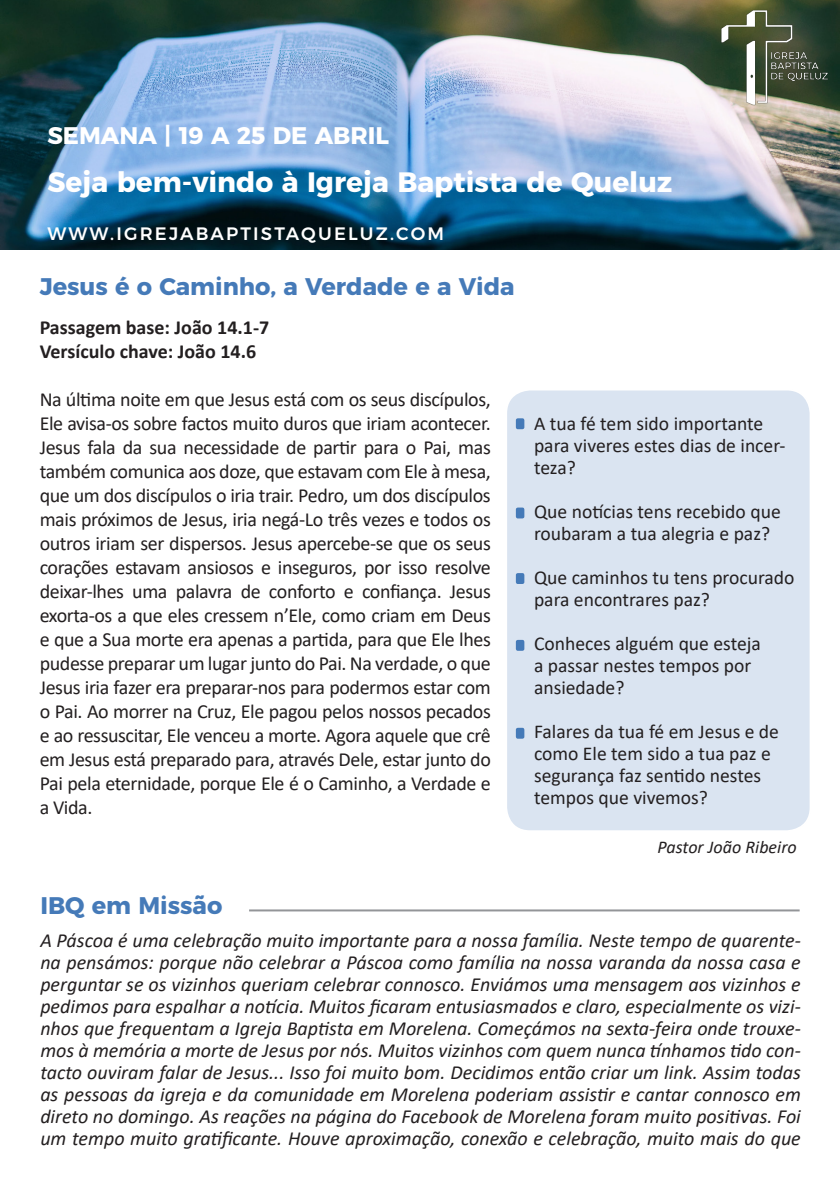
<style>
.page{position:relative;width:840px;height:1191px;background:#fff}
.page>*{position:absolute;margin:0;border:0;box-sizing:border-box;transform-origin:0 0}
.t1{font:700 28px "Montserrat";color:#fff}
.t2{font:700 24px "Montserrat";color:#457ab8}
.t3{font:700 24px "Montserrat";color:#fff}
.t4{font:20px/24px "Calibri";letter-spacing:-.02em;color:#231f20;text-align:justify}
.t5{font:italic 20px/22px "Calibri";color:#231f20;text-align:justify}
.t6{font:700 20px "Calibri";color:#231f20}
.t7{font:19.6px/22px "Calibri";color:#231f20}
.t8{font:500 18px "Montserrat";letter-spacing:.12em;color:#fff}
.t9{font:italic 18px "Calibri";color:#231f20}
</style>
<div class="page">
<img style="left:0;top:0;width:839px;height:250px">
<hr style="left:249px;top:909px;width:550px;height:2px;background:#939598">
<div style="left:506px;top:389px;width:304px;height:442px;background:#dae4f1;border-radius:24px"></div>
<div style="left:505px;top:388px;width:306px;height:444px;border:2px solid #fff;border-radius:24px"></div>
<div style="left:515px;top:728px;width:9px;height:10px;background:#457ab8;border-radius:2px"></div>
<div style="left:515px;top:640px;width:9px;height:11px;background:#457ab8;border-radius:2px"></div>
<div style="left:515px;top:573px;width:9px;height:11px;background:#457ab8;border-radius:2px"></div>
<div style="left:515px;top:507px;width:9px;height:11px;background:#457ab8;border-radius:2px"></div>
<div style="left:515px;top:418px;width:9px;height:11px;background:#457ab8;border-radius:2px"></div>
<img style="left:714px;top:6px;width:125px;height:103px">
<p class="t3" style="left:47px;top:116px;width:343px">SEMANA | 19 A 25 DE ABRIL</p>
<p class="t1" style="left:47px;top:159px;width:626px">Seja bem-vindo à Igreja Baptista de Queluz</p>
<p class="t8" style="left:47px;top:219px;width:398px">WWW.IGREJABAPTISTAQUELUZ.COM</p>
<p class="t2" style="left:40px;top:266px;width:476px">Jesus é o Caminho, a Verdade e a Vida</p>
<p class="t6" style="left:40px;top:313px;width:231px">Passagem base: João 14.1-7</p>
<p class="t6" style="left:40px;top:337px;width:218px">Versículo chave: João 14.6</p>
<p class="t4" style="left:40px;top:387px;width:452px">Na última noite em que Jesus está com os seus discípulos, Ele avisa-os sobre factos muito duros que iriam acontecer.<br>Jesus fala da sua necessidade de partir para o Pai, mas também comunica aos doze, que estavam com Ele à mesa, que um dos discípulos o iria trair. Pedro, um dos discípulos mais próximos de Jesus, iria negá-Lo três vezes e todos os outros iriam ser dispersos. Jesus apercebe-se que os seus corações estavam ansiosos e inseguros, por isso resolve deixar-lhes uma palavra de conforto e confiança. Jesus exorta-os a que eles cressem n’Ele, como criam em Deus e que a Sua morte era apenas a partida, para que Ele lhes pudesse preparar um lugar junto do Pai. Na verdade, o que Jesus iria fazer era preparar-nos para podermos estar com o Pai. Ao morrer na Cruz, Ele pagou pelos nossos pecados e ao ressuscitar, Ele venceu a morte. Agora aquele que crê em Jesus está preparado para, através Dele, estar junto do Pai pela eternidade, porque Ele é o Caminho, a Verdade e a Vida.</p>
<p class="t2" style="left:40px;top:886px;width:183px">IBQ em Missão</p>
<p class="t7" style="left:533px;top:412px;width:253px">A tua fé tem sido importante para viveres estes dias de incer&shy;teza?</p>
<p class="t7" style="left:533px;top:500px;width:248px">Que notícias tens recebido que roubaram a tua alegria e paz?</p>
<p class="t7" style="left:533px;top:566px;width:262px">Que caminhos tu tens procurado para encontrares paz?</p>
<p class="t7" style="left:533px;top:632px;width:228px">Conheces alguém que esteja a passar nestes tempos por ansiedade?</p>
<p class="t7" style="left:533px;top:720px;width:246px">Falares da tua fé em Jesus e de como Ele tem sido a tua paz e segurança faz sentido nestes tempos que vivemos?</p>
<p class="t9" style="left:657px;top:834px;width:141px">Pastor João Ribeiro</p>
<p class="t5" style="left:40px;top:928px;width:761px">A Páscoa é uma celebração muito importante para a nossa família. Neste tempo de quarente&shy;na pensámos: porque não celebrar a Páscoa como família na nossa varanda da nossa casa e perguntar se os vizinhos queriam celebrar connosco. Enviámos uma mensagem aos vizinhos e pedimos para espalhar a notícia. Muitos ficaram entusiasmados e claro, especialmente os vizi&shy;nhos que frequentam a Igreja Baptista em Morelena. Começámos na sexta-feira onde trouxe&shy;mos à memória a morte de Jesus por nós. Muitos vizinhos com quem nunca tínhamos tido con&shy;tacto ouviram falar de Jesus... Isso foi muito bom. Decidimos então criar um link. Assim todas as pessoas da igreja e da comunidade em Morelena poderiam assistir e cantar connosco em direto no domingo. As reações na página do Facebook de Morelena foram muito positivas. Foi um tempo muito gratificante. Houve aproximação, conexão e celebração, muito mais do que</p>
</div>
